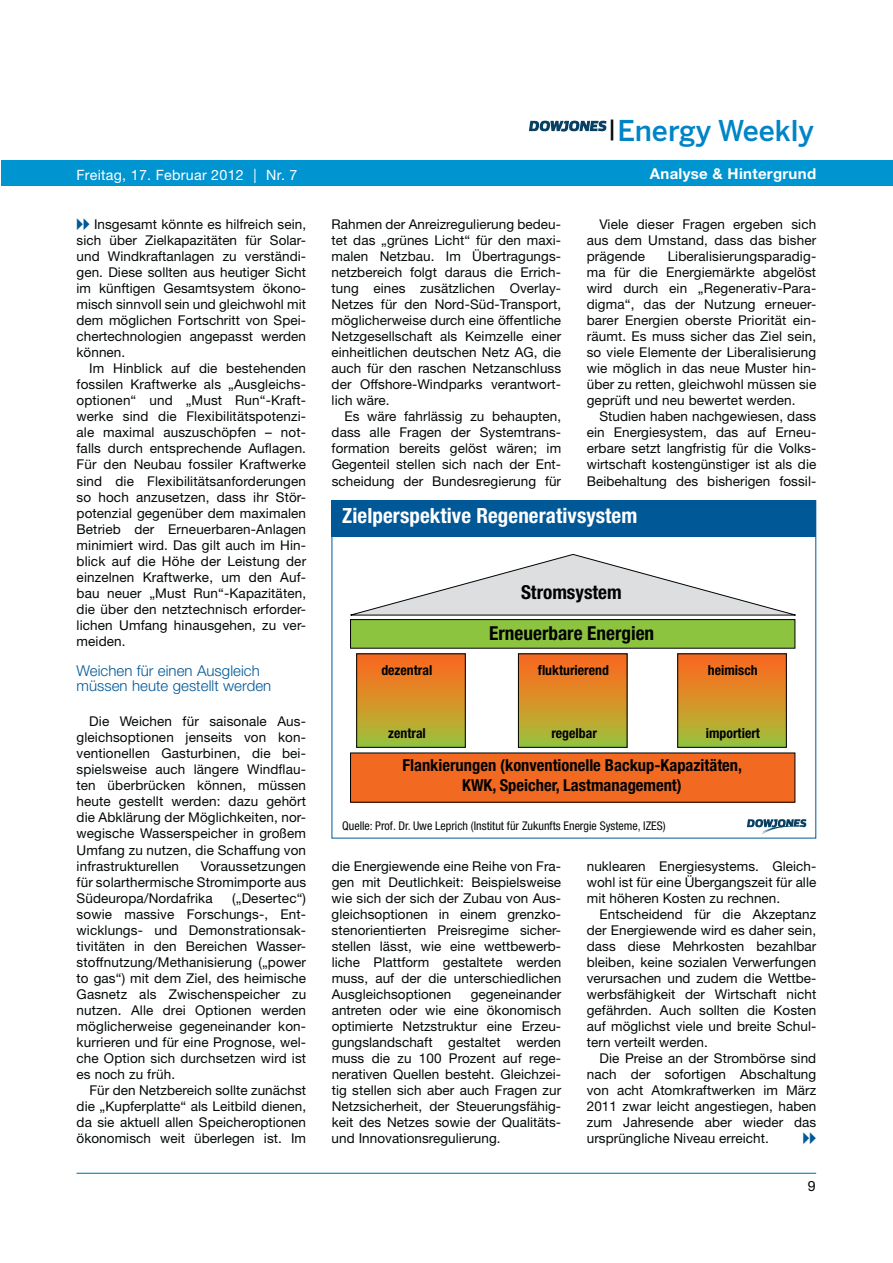
<style>
.page{position:relative;width:893px;height:1263px;background:#fff}
.page>*{position:absolute;margin:0;border:0;box-sizing:border-box;transform-origin:0 0}
.t1{font:500 28.5px "Benton Sans";color:#0084c8}
.t2{font:700 condensed 21px "Helvetica Neue LT";letter-spacing:.005em;color:#fff}
.t3{font:700 condensed 19.2px/41.4px "Helvetica Neue LT";color:#010202;text-align:center}
.t4{font:700 condensed 16.5px/19.8px "Helvetica Neue LT";color:#010202;text-align:center}
.t5{font:300 15px/15.3px "Helvetica Neue LT";letter-spacing:.005em;color:#005897}
.t6{font:700 15px "Helvetica Neue LT";letter-spacing:.02em;color:#fff}
.t7{font:14.25px "Helvetica Neue LT";letter-spacing:.02em;color:#fff}
.t8{font:14.25px "Helvetica Neue LT";color:#040809}
.t9{font:700 condensed 13.8px "Helvetica Neue LT";color:#010202}
.t10{font:13.5px/16px "Helvetica Neue LT";letter-spacing:.005em;color:#040809;text-align:justify}
.t11{font:13.5px "European Pi Three";color:#005897}
.t12{font:condensed 12px "Helvetica Neue LT";color:#040809}
.s1{font-family:"European Pi Three";color:#005897}
</style>
<div class="page">
<hr style="left:77px;top:1173px;width:739px;height:1px;background:#0084c8">
<div style="left:1px;top:161px;width:892px;height:25px;background:#0094d1"></div>
<svg style="left:529px;top:121px;width:77px;height:11px"></svg>
<div style="left:332px;top:500px;width:484px;height:37px;background:#005897"></div>
<svg style="left:747px;top:819px;width:59px;height:15px"></svg>
<svg style="left:350px;top:554px;width:446px;height:61px"></svg>
<div style="left:518px;top:654px;width:109px;height:93px;background:linear-gradient(to bottom,#ff641c,#a0c239)"></div>
<div style="left:518px;top:654px;width:109px;height:94px;border:1px solid #010202"></div>
<div style="left:357px;top:654px;width:108px;height:93px;background:linear-gradient(to bottom,#ff641c,#a0c239)"></div>
<div style="left:356px;top:654px;width:109px;height:94px;border:1px solid #010202"></div>
<div style="left:678px;top:654px;width:108px;height:93px;background:linear-gradient(to bottom,#ff641c,#a0c239)"></div>
<div style="left:677px;top:654px;width:109px;height:94px;border:1px solid #010202"></div>
<div style="left:350px;top:620px;width:445px;height:28px;background:#8cc43f"></div>
<div style="left:350px;top:619px;width:445px;height:29px;border:1px solid #010202"></div>
<div style="left:350px;top:753px;width:445px;height:49px;background:#f26921"></div>
<p class="t7" style="left:77px;top:170px;width:222px">Freitag, 17. Februar 2012 | Nr. 7</p>
<p class="t10" style="left:77px;top:217px;width:231px"><span class="s1">--</span> Insgesamt könnte es hilfreich sein, sich über Zielkapazitäten für Solar&shy;und Windkraftanlagen zu verständi&shy;gen. Diese sollten aus heutiger Sicht im künftigen Gesamtsystem ökono&shy;misch sinnvoll sein und gleichwohl mit dem möglichen Fortschritt von Spei&shy;chertechnologien angepasst werden können.</p>
<p class="t10" style="left:77px;top:361px;width:231px;text-indent:13px">Im Hinblick auf die bestehenden fossilen Kraftwerke als „Ausgleichs&shy;optionen“ und „Must Run“-Kraft&shy;werke sind die Flexibilitätspotenzi&shy;ale maximal auszuschöpfen – not&shy;falls durch entsprechende Auflagen.<br>Für den Neubau fossiler Kraftwerke sind die Flexibilitätsanforderungen so hoch anzusetzen, dass ihr Stör&shy;potenzial gegenüber dem maximalen Betrieb der Erneuerbaren-Anlagen minimiert wird. Das gilt auch im Hin&shy;blick auf die Höhe der Leistung der einzelnen Kraftwerke, um den Auf&shy;bau neuer „Must Run“-Kapazitäten, die über den netztechnisch erforder&shy;lichen Umfang hinausgehen, zu ver&shy;meiden.</p>
<p class="t5" style="left:77px;top:664px;width:196px">Weichen für einen Ausgleich müssen heute gestellt werden</p>
<p class="t10" style="left:76px;top:714px;width:231px;text-indent:13px">Die Weichen für saisonale Aus&shy;gleichsoptionen jenseits von kon&shy;ventionellen Gasturbinen, die bei&shy;spielsweise auch längere Windflau&shy;ten überbrücken können, müssen heute gestellt werden: dazu gehört die Abklärung der Möglichkeiten, nor&shy;wegische Wasserspeicher in großem Umfang zu nutzen, die Schaffung von infrastrukturellen</p>
<p class="t10" style="left:77px;top:859px;width:231px;text-indent:124px">Voraussetzungen für solarthermische Stromimporte aus Südeuropa/Nordafrika</p>
<p class="t10" style="left:77px;top:891px;width:231px;text-indent:156px">(„Desertec“) sowie massive Forschungs-, Ent&shy;wicklungs- und Demonstrationsak&shy;tivitäten in den Bereichen Wasser&shy;stoffnutzung/Methanisierung („power to gas“) mit dem Ziel, des heimische Gasnetz als Zwischenspeicher zu nutzen. Alle drei Optionen werden möglicherweise gegeneinander kon&shy;kurrieren und für eine Prognose, wel&shy;che Option sich durchsetzen wird ist es noch zu früh.</p>
<p class="t10" style="left:77px;top:1083px;width:231px;text-indent:13px">Für den Netzbereich sollte zunächst die „Kupferplatte“ als Leitbild dienen, da sie aktuell allen Speicheroptionen ökonomisch weit überlegen ist. Im</p>
<p class="t10" style="left:331px;top:217px;width:231px">Rahmen der Anreizregulierung bedeu&shy;tet das „grünes Licht“ für den maxi&shy;malen Netzbau. Im Übertragungs&shy;netzbereich folgt daraus die Errich&shy;tung eines zusätzlichen Overlay-Netzes für den Nord-Süd-Transport, möglicherweise durch eine öffentliche Netzgesellschaft als Keimzelle einer einheitlichen deutschen Netz AG, die auch für den raschen Netzanschluss der Offshore-Windparks verantwort&shy;lich wäre.</p>
<p class="t10" style="left:332px;top:410px;width:231px;text-indent:13px">Es wäre fahrlässig zu behaupten, dass alle Fragen der Systemtrans&shy;formation bereits gelöst wären; im Gegenteil stellen sich nach der Ent&shy;scheidung der Bundesregierung für</p>
<h1 class="t1" style="left:607px;top:114px;width:208px"><sup>|</sup>Energy Weekly</h1>
<p class="t6" style="left:650px;top:168px;width:168px">Analyse &amp; Hintergrund</p>
<p class="t10" style="left:587px;top:217px;width:231px;text-indent:13px">Viele dieser Fragen ergeben sich aus dem Umstand, dass das bisher prägende</p>
<p class="t10" style="left:587px;top:249px;width:231px;text-indent:81px">Liberalisierungsparadig&shy;ma für die Energiemärkte abgelöst wird durch ein „Regenerativ-Para&shy;digma“, das der Nutzung erneuer&shy;barer Energien oberste Priorität ein&shy;räumt. Es muss sicher das Ziel sein, so viele Elemente der Liberalisierung wie möglich in das neue Muster hin&shy;über zu retten, gleichwohl müssen sie geprüft und neu bewertet werden.</p>
<p class="t10" style="left:587px;top:410px;width:231px;text-indent:13px">Studien haben nachgewiesen, dass ein Energiesystem, das auf Erneu&shy;erbare setzt langfristig für die Volks&shy;wirtschaft kostengünstiger ist als die Beibehaltung des bisherigen fossil-</p>
<h2 class="t2" style="left:342px;top:508px;width:297px">Zielperspektive Regenerativsystem</h2>
<h3 class="t3" style="left:489px;top:573px;width:166px">Stromsystem<br>Erneuerbare Energien</h3>
<p class="t9" style="left:381px;top:665px;width:52px">dezentral</p>
<p class="t9" style="left:538px;top:665px;width:73px">flukturierend</p>
<p class="t9" style="left:708px;top:665px;width:51px">heimisch</p>
<p class="t9" style="left:388px;top:728px;width:39px">zentral</p>
<p class="t9" style="left:551px;top:728px;width:47px">regelbar</p>
<p class="t9" style="left:706px;top:728px;width:56px">importiert</p>
<p class="t4" style="left:402px;top:757px;width:341px">Flankierungen (konventionelle Backup-Kapazitäten,<br>KWK, Speicher, Lastmanagement)</p>
<p class="t12" style="left:342px;top:821px;width:325px">Quelle: Prof. Dr. Uwe Leprich (Institut für Zukunfts Energie Systeme, IZES)</p>
<p class="t10" style="left:332px;top:859px;width:231px">die Energiewende eine Reihe von Fra&shy;gen mit Deutlichkeit: Beispielsweise wie sich der sich der Zubau von Aus&shy;gleichsoptionen in einem grenzko&shy;stenorientierten Preisregime sicher&shy;stellen lässt, wie eine wettbewerb&shy;liche Plattform gestaltete werden muss, auf der die unterschiedlichen Ausgleichs optionen</p>
<p class="t10" style="left:332px;top:987px;width:231px;text-indent:139px">gegeneinander antreten oder wie eine ökonomisch optimierte Netzstruktur eine Erzeu&shy;gungslandschaft gestaltet werden muss die zu 100 Prozent auf rege&shy;nerativen Quellen besteht. Gleichzei&shy;tig stellen sich aber auch Fragen zur Netzsicherheit, der Steuerungsfähig&shy;keit des Netzes sowie der Qualitäts&shy;und Innovationsregulierung.</p>
<p class="t10" style="left:587px;top:859px;width:231px">nuklearen Energiesystems. Gleich&shy;wohl ist für eine Übergangszeit für alle mit höheren Kosten zu rechnen.</p>
<p class="t10" style="left:587px;top:907px;width:231px;text-indent:13px">Entscheidend für die Akzeptanz der Energiewende wird es daher sein, dass diese Mehrkosten bezahlbar bleiben, keine sozialen Verwerfungen verursachen und zudem die Wettbe&shy;werbsfähigkeit der Wirtschaft nicht gefährden. Auch sollten die Kosten auf möglichst viele und breite Schul&shy;tern verteilt werden.</p>
<p class="t10" style="left:587px;top:1051px;width:231px;text-indent:13px">Die Preise an der Strombörse sind nach der sofortigen Abschaltung von acht Atomkraftwerken im März 2011 zwar leicht angestiegen, haben zum Jahresende aber wieder das ursprüngliche Niveau erreicht.</p>
<p class="t11" style="left:803px;top:1133px;width:15px">--</p>
<p class="t8" style="left:808px;top:1181px;width:9px">9</p>
</div>
